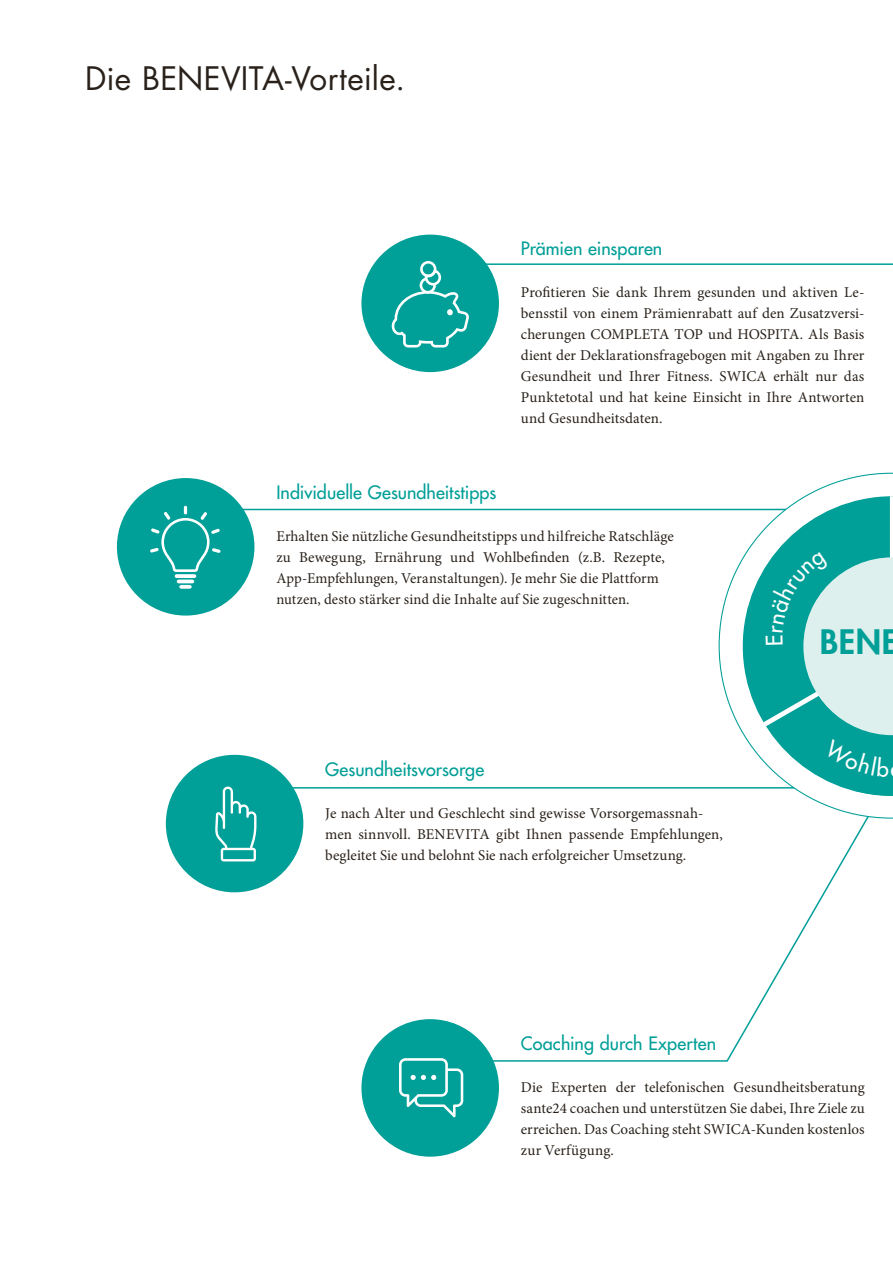
<style>
.page{position:relative;width:893px;height:1263px;background:#fff}
.page>*{position:absolute;margin:0;border:0;box-sizing:border-box;transform-origin:0 0}
.t1{font:800 32.85px "Futura Std";color:#009f97}
.t2{font:31.5px "Futura Std";letter-spacing:.01em;color:#29211a}
.t3{font:500 18px "Futura Std";letter-spacing:.005em;color:#009f97}
.t4{font:15px/21px "Minion Pro";letter-spacing:.005em;color:#29211a}
</style>
<div class="page">
<svg style="left:477px;top:263px;width:416px;height:248px"></svg>
<svg style="left:471px;top:819px;width:397px;height:243px"></svg>
<hr style="left:264px;top:787px;width:576px;height:1px;background:#009f97">
<hr style="left:233px;top:509px;width:577px;height:1px;background:#009f97">
<div style="left:117px;top:478px;width:137px;height:138px;background:#009f97;border-radius:50%"></div>
<svg style="left:175px;top:574px;width:21px;height:4px"></svg>
<svg style="left:177px;top:579px;width:17px;height:4px"></svg>
<svg style="left:179px;top:585px;width:13px;height:4px"></svg>
<svg style="left:150px;top:506px;width:71px;height:66px"></svg>
<div style="left:166px;top:755px;width:137px;height:137px;background:#009f97;border-radius:50%"></div>
<svg style="left:215px;top:786px;width:41px;height:75px"></svg>
<div style="left:361px;top:1019px;width:138px;height:138px;background:#009f97;border-radius:50%"></div>
<svg style="left:399px;top:1058px;width:64px;height:59px"></svg>
<div style="left:361px;top:235px;width:138px;height:137px;background:#009f97;border-radius:50%"></div>
<svg style="left:392px;top:261px;width:77px;height:86px"></svg>
<svg style="left:719px;top:473px;width:174px;height:346px"></svg>
<svg style="left:743px;top:497px;width:150px;height:299px"></svg>
<h2 class="t2" style="left:85px;top:58px;width:322px">Die BENEVITA-Vorteile.</h2>
<p class="t3" style="left:521px;top:237px;width:143px">Prämien einsparen</p>
<p class="t4" style="left:521px;top:282px;width:345px;text-align:justify">Profitieren Sie dank Ihrem gesunden und aktiven Le&shy;bensstil von einem Prämienrabatt auf den Zusatzversi&shy;cherungen COMPLETA TOP und HOSPITA. Als Basis dient der Deklarationsfragebogen mit Angaben zu Ihrer Gesundheit und Ihrer Fitness. SWICA erhält nur das Punktetotal und hat keine Einsicht in Ihre Antworten und Gesundheitsdaten.</p>
<p class="t3" style="left:276px;top:481px;width:221px">Individuelle Gesundheitstipps</p>
<p class="t4" style="left:276px;top:526px;width:399px">Erhalten Sie nützliche Gesundheitstipps und hilfreiche Ratschläge zu Bewegung, Ernährung und Wohlbefinden (z.B. Rezepte, App-Empfehlungen, Veranstaltungen). Je mehr Sie die Plattform nutzen, desto stärker sind die Inhalte auf Sie zugeschnitten.</p>
<p class="t3" style="left:325px;top:758px;width:160px">Gesundheitsvorsorge</p>
<p class="t4" style="left:325px;top:803px;width:399px">Je nach Alter und Geschlecht sind gewisse Vorsorgemassnah&shy;men sinnvoll. BENEVITA gibt Ihnen passende Empfehlungen, begleitet Sie und belohnt Sie nach erfolgreicher Umsetzung.</p>
<h1 class="t1" style="left:820px;top:621px;width:80px">BENE</h1>
<p class="t3" style="left:521px;top:1032px;width:197px">Coaching durch Experten</p>
<p class="t4" style="left:521px;top:1077px;width:345px;text-align:justify">Die Experten der telefonischen Gesundheitsberatung sante24 coachen und unterstützen Sie dabei, Ihre Ziele zu erreichen. Das Coaching steht SWICA-Kunden kostenlos zur Verfügung.</p>
</div>
